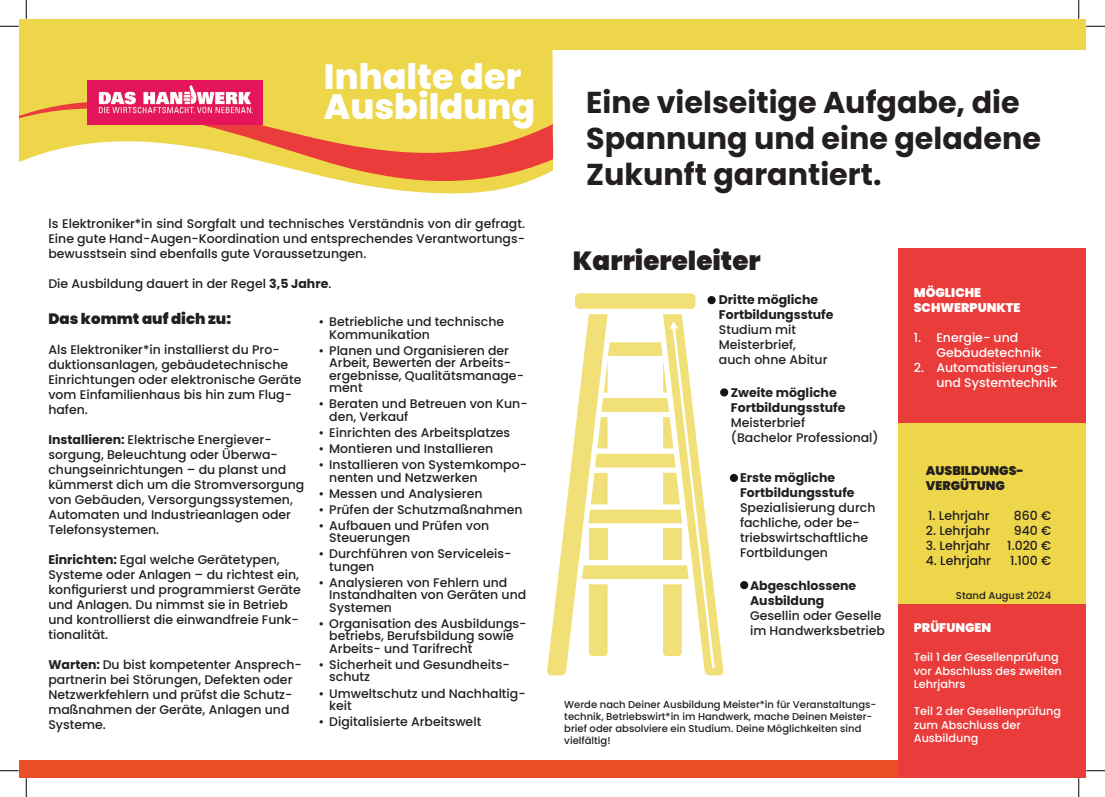
<style>
.page{position:relative;width:1105px;height:797px;background:#fff}
.page>*{position:absolute;margin:0;border:0;box-sizing:border-box;transform-origin:0 0}
.t1{font:800 35px "Poppins";color:#fff}
.t2{font:700 30.12px/36.2px "Poppins";color:#231f20}
.t3{font:900 26.25px "Poppins";color:#231f20}
.t4{font:900 15px "Poppins";color:#231f20}
.t5{font:500 12.5px/15px "Poppins";color:#231f20}
.t6{font:700 12.5px/15px "Poppins";color:#231f20}
.t7{font:500 12.5px/15px "Poppins";color:#fff}
.t8{font:900 12.5px "Poppins";color:#fff}
.t9{font:900 12.5px/15px "Poppins";color:#231f20}
.t10{font:500 11.25px/13.5px "Poppins";color:#fff}
.t11{font:500 10px/12px "Poppins";color:#231f20}
.s1{font-weight:700}
</style>
<div class="page">
<div style="left:898px;top:422px;width:188px;height:183px;background:#edd64a"></div>
<div style="left:575px;top:293px;width:120px;height:16px;background:#f1e077;border-radius:5px"></div>
<div style="left:19px;top:19px;width:534px;height:77px;background:#edd64a"></div>
<div style="left:19px;top:96px;width:535px;height:75px;background:#edd64a"></div>
<svg style="left:19px;top:106px;width:533px;height:88px;fill:#edd64a"></svg>
<img style="left:87px;top:80px;width:175px;height:45px">
<div style="left:19px;top:760px;width:1060px;height:17px;background:#ec4e25"></div>
<div style="left:552px;top:19px;width:534px;height:30px;background:#edd64a"></div>
<div style="left:898px;top:248px;width:188px;height:174px;background:#e93c3b"></div>
<div style="left:898px;top:604px;width:188px;height:173px;background:#e93c3b"></div>
<svg style="left:547px;top:314px;width:177px;height:361px"></svg>
<div style="left:707px;top:296px;width:9px;height:8px;background:#131313;border-radius:50%"></div>
<div style="left:720px;top:388px;width:8px;height:8px;background:#131313;border-radius:50%"></div>
<div style="left:730px;top:474px;width:8px;height:8px;background:#131313;border-radius:50%"></div>
<div style="left:740px;top:581px;width:8px;height:8px;background:#131313;border-radius:50%"></div>
<svg style="left:0;top:25px;width:19px;height:2px"></svg>
<svg style="left:1086px;top:25px;width:19px;height:2px"></svg>
<svg style="left:0;top:770px;width:19px;height:1px"></svg>
<svg style="left:1086px;top:770px;width:19px;height:1px"></svg>
<svg style="left:25px;top:0;width:2px;height:19px"></svg>
<svg style="left:25px;top:778px;width:2px;height:19px"></svg>
<svg style="left:1078px;top:0;width:1px;height:19px"></svg>
<svg style="left:1078px;top:778px;width:1px;height:19px"></svg>
<p class="t1" style="left:324px;top:56px;width:199px">Inhalte der</p>
<p class="t1" style="left:324px;top:86px;width:213px">Ausbildung</p>
<p class="t5" style="left:48px;top:216px;width:478px;text-align:justify">ls Elektroniker*in sind Sorgfalt und technisches Verständnis von dir gefragt.<br>Eine gute Hand-Augen-Koordination und entsprechendes Verantwortungs&shy;bewusstsein sind ebenfalls gute Voraussetzungen.</p>
<p class="t5" style="left:48px;top:276px;width:284px">Die Ausbildung dauert in der Regel <span class="s1">3,5 Jahre</span>.</p>
<p class="t4" style="left:48px;top:310px;width:184px">Das kommt auf dich zu:</p>
<p class="t5" style="left:48px;top:342px;width:255px">Als Elektroniker*in installierst du Pro&shy;duktionsanlagen, gebäudetechnische Einrichtungen oder elektronische Geräte vom Einfamilienhaus bis hin zum Flug&shy;hafen.</p>
<p class="t5" style="left:48px;top:432px;width:258px"><span class="s1">Installieren:</span> Elektrische Energiever&shy;sorgung, Beleuchtung oder Überwa&shy;chungseinrichtungen – du planst und kümmerst dich um die Stromversorgung von Gebäuden, Versorgungssystemen, Automaten und Industrieanlagen oder Telefonsystemen.</p>
<p class="t5" style="left:48px;top:552px;width:254px"><span class="s1">Einrichten:</span> Egal welche Gerätetypen, Systeme oder Anlagen – du richtest ein, konfigurierst und programmierst Geräte und Anlagen. Du nimmst sie in Betrieb und kontrollierst die einwandfreie Funk&shy;tionalität.</p>
<p class="t5" style="left:48px;top:657px;width:255px"><span class="s1">Warten:</span> Du bist kompetenter Ansprech&shy;partnerin bei Störungen, Defekten oder<br>Netzwerkfehlern und prüfst die Schutz&shy;maßnahmen der Geräte, Anlagen und<br>Systeme.</p>
<p class="t5" style="left:329px;top:316px;width:177px;line-height:12.5px;text-indent:-11px">• Betriebliche und technische<br>Kommunikation</p>
<p class="t5" style="left:329px;top:344px;width:196px;line-height:12.5px;text-indent:-11px">• Planen und Organisieren der<br>Arbeit, Bewerten der Arbeits&shy;ergebnisse, Qualitätsmanage&shy;ment</p>
<p class="t5" style="left:329px;top:398px;width:200px;line-height:12.5px;text-indent:-11px">• Beraten und Betreuen von Kun&shy;den, Verkauf</p>
<p class="t5" style="left:319px;top:425px;width:193px">• Einrichten des Arbeitsplatzes</p>
<p class="t5" style="left:319px;top:441px;width:176px">• Montieren und Installieren</p>
<p class="t5" style="left:329px;top:458px;width:199px;line-height:12.5px;text-indent:-11px">• Installieren von Systemkompo&shy;nenten und Netzwerken</p>
<p class="t5" style="left:319px;top:486px;width:165px">• Messen und Analysieren</p>
<p class="t5" style="left:319px;top:502px;width:205px">• Prüfen der Schutzmaßnahmen</p>
<p class="t5" style="left:329px;top:519px;width:161px;line-height:12.5px;text-indent:-11px">• Aufbauen und Prüfen von<br>Steuerungen</p>
<p class="t5" style="left:329px;top:547px;width:184px;line-height:12.5px;text-indent:-11px">• Durchführen von Serviceleis&shy;tungen</p>
<p class="t5" style="left:329px;top:576px;width:199px;line-height:12.5px;text-indent:-11px">• Analysieren von Fehlern und<br>Instandhalten von Geräten und<br>Systemen</p>
<p class="t5" style="left:329px;top:617px;width:199px;line-height:12.5px;text-indent:-11px">• Organisation des Ausbildungs&shy;betriebs, Berufsbildung sowie<br>Arbeits- und Tarifrecht</p>
<p class="t5" style="left:329px;top:658px;width:182px;line-height:12.5px;text-indent:-11px">• Sicherheit und Gesundheits&shy;schutz</p>
<p class="t5" style="left:329px;top:687px;width:198px;line-height:12.5px;text-indent:-11px">• Umweltschutz und Nachhaltig&shy;keit</p>
<p class="t5" style="left:319px;top:714px;width:164px">• Digitalisierte Arbeitswelt</p>
<p class="t2" style="left:586px;top:84px;width:456px">Eine vielseitige Aufgabe, die<br>Spannung und eine geladene<br>Zukunft garantiert.</p>
<p class="t3" style="left:573px;top:245px;width:189px">Karriereleiter</p>
<p class="t6" style="left:719px;top:292px;width:101px">Dritte mögliche</p>
<p class="t6" style="left:719px;top:307px;width:116px">Fortbildungsstufe</p>
<p class="t5" style="left:719px;top:322px;width:79px">Studium mit<br>Meisterbrief,</p>
<p class="t5" style="left:719px;top:352px;width:110px">auch ohne Abitur</p>
<p class="t6" style="left:731px;top:385px;width:116px">Zweite mögliche<br>Fortbildungsstufe</p>
<p class="t5" style="left:731px;top:415px;width:76px">Meisterbrief</p>
<p class="t5" style="left:731px;top:430px;width:149px">(Bachelor Professional)</p>
<p class="t6" style="left:740px;top:470px;width:97px">Erste mögliche</p>
<p class="t6" style="left:740px;top:485px;width:116px">Fortbildungsstufe</p>
<p class="t5" style="left:740px;top:500px;width:137px">Spezialisierung durch fachliche, oder be&shy;triebswirtschaftliche<br>Fortbildungen</p>
<p class="t6" style="left:750px;top:578px;width:108px">Abgeschlossene</p>
<p class="t6" style="left:750px;top:593px;width:76px">Ausbildung</p>
<p class="t5" style="left:750px;top:608px;width:133px">Gesellin oder Geselle</p>
<p class="t5" style="left:750px;top:623px;width:136px">im Handwerksbetrieb</p>
<p class="t11" style="left:564px;top:698px;width:313px">Werde nach Deiner Ausbildung Meister*in für Veranstaltungs&shy;technik, Betriebswirt*in im Handwerk, mache Deinen Meister&shy;brief oder absolviere ein Studium. Deine Möglichkeiten sind vielfältig!</p>
<p class="t8" style="left:914px;top:285px;width:69px">MÖGLICHE</p>
<p class="t8" style="left:914px;top:300px;width:108px">SCHWERPUNKTE</p>
<p class="t7" style="left:936px;top:330px;width:106px;text-indent:-22px">1. Energie- und<br>Gebäudetechnik</p>
<p class="t7" style="left:914px;top:360px;width:146px;text-align:right">2. Automatisierungs– und Systemtechnik</p>
<p class="t9" style="left:926px;top:463px;width:99px">AUSBILDUNGS-<br>VERGÜTUNG</p>
<p class="t5" style="left:928px;top:508px;width:63px">1. Lehrjahr</p>
<p class="t5" style="left:926px;top:523px;width:66px">2. Lehrjahr</p>
<p class="t5" style="left:926px;top:538px;width:66px">3. Lehrjahr</p>
<p class="t5" style="left:926px;top:553px;width:67px">4. Lehrjahr</p>
<p class="t5" style="left:1014px;top:508px;width:39px">860 €</p>
<p class="t5" style="left:1014px;top:523px;width:39px">940 €</p>
<p class="t5" style="left:1007px;top:538px;width:45px">1.020 €</p>
<p class="t5" style="left:1010px;top:553px;width:43px">1.100 €</p>
<p class="t11" style="left:956px;top:589px;width:97px">Stand August 2024</p>
<p class="t8" style="left:914px;top:621px;width:79px">PRÜFUNGEN</p>
<p class="t10" style="left:914px;top:650px;width:150px">Teil 1 der Gesellenprüfung vor Abschluss des zweiten<br>Lehrjahrs</p>
<p class="t10" style="left:914px;top:704px;width:149px">Teil 2 der Gesellenprüfung zum Abschluss der</p>
<p class="t10" style="left:914px;top:731px;width:66px">Ausbildung</p>
</div>
